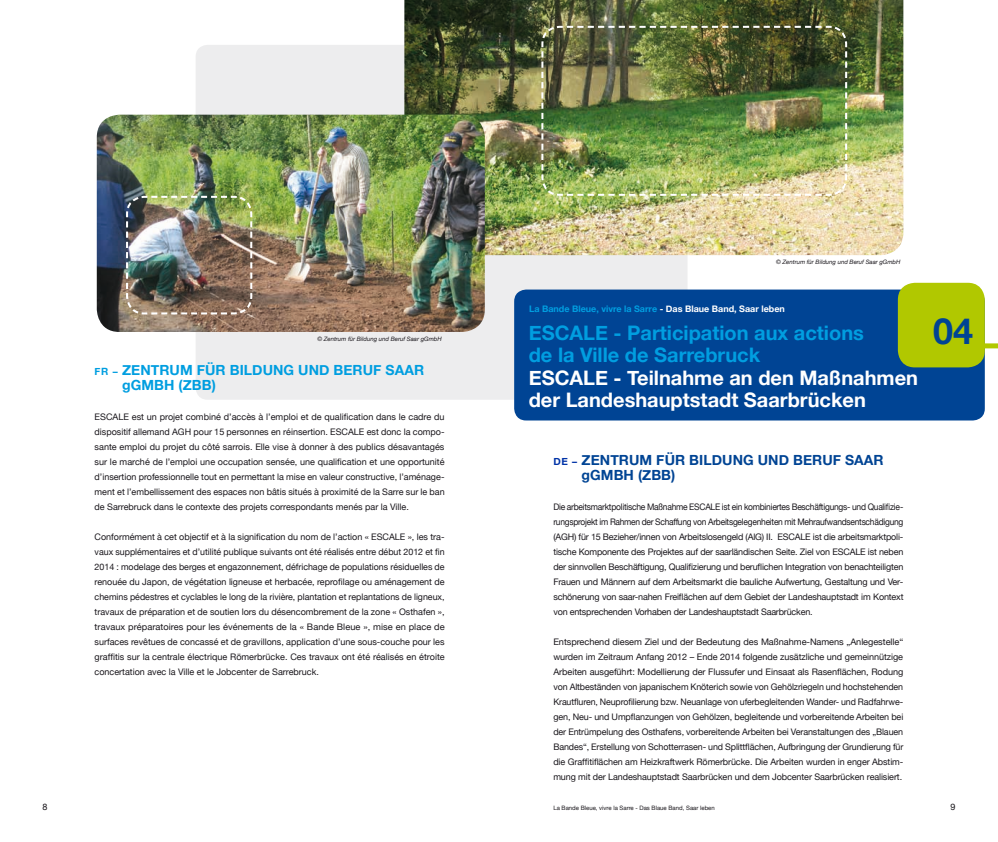
<style>
.page{position:relative;width:998px;height:842px;background:#fff}
.page>*{position:absolute;margin:0;border:0;box-sizing:border-box;transform-origin:0 0}
.t1{font:700 36px "Helvetica Neue";color:#004494}
.t2{font:700 20px/22px "Helvetica Neue";color:#fff}
.t3{font:700 20px/22px "Helvetica Neue";color:#009ee0}
.t4{font:700 14px/15px "Helvetica Neue";letter-spacing:.005em;color:#004494}
.t5{font:700 14px/15px "Helvetica Neue";letter-spacing:.005em;color:#009ee0}
.t6{font:9px/15px "Helvetica Neue";letter-spacing:-.01em;color:#1a171c;text-align:justify}
.t7{font:9px/15px "Helvetica Neue";letter-spacing:-.01em;color:#1a171c;text-align:justify;scale:.94 1}
.t8{font:700 9px "Helvetica Neue";color:#009ee0}
.t9{font:italic 6px "Helvetica Neue";color:#1a171c}
.t10{font:6px "Helvetica Neue";color:#1a171c}
.s1{font-size:10px}
.s2{color:#fff}
.s3{font-size:10px;color:#0033a7}
</style>
<div class="page">
<div style="left:196px;top:45px;width:491px;height:355px;background:#ededee;border-radius:12px"></div>
<img style="left:404px;top:0;width:499px;height:255px">
<img style="left:97px;top:115px;width:388px;height:217px">
<div style="left:514px;top:290px;width:471px;height:130px;background:#004494;border-radius:12px"></div>
<div style="left:898px;top:283px;width:87px;height:84px;background:#b1c800;border-radius:17px"></div>
<div style="left:937px;top:343px;width:61px;height:5px;background:#b1c800"></div>
<img style="left:125px;top:195px;width:128px;height:120px">
<img style="left:540px;top:25px;width:308px;height:172px">
<p class="t9" style="left:776px;top:257px;width:126px">© Zentrum für Bildung und Beruf Saar gGmbH</p>
<p class="t9" style="left:317px;top:334px;width:126px">© Zentrum für Bildung und Beruf Saar gGmbH</p>
<h3 class="t5" style="left:122px;top:363px;width:304px;text-indent:-27px"><span class="s1">FR –</span> ZENTRUM FÜR BILDUNG UND BERUF SAAR gGMBH (ZBB)</h3>
<p class="t6" style="left:95px;top:410px;width:352px">ESCALE est un projet combiné d’accès à l’emploi et de qualification dans le cadre du dispositif allemand AGH pour 15 personnes en réinsertion. ESCALE est donc la compo&shy;sante emploi du projet du côté sarrois. Elle vise à donner à des publics désavantagés sur le marché de l’emploi une occupation sensée, une qualification et une opportunité d’insertion professionnelle tout en permettant la mise en valeur constructive, l’aménage&shy;ment et l’embellissement des espaces non bâtis situés à proximité de la Sarre sur le ban de Sarrebruck dans le contexte des projets correspondants menés par la Ville.</p>
<p class="t6" style="left:95px;top:530px;width:352px">Conformément à cet objectif et à la signification du nom de l’action « ESCALE », les tra&shy;vaux supplémentaires et d’utilité publique suivants ont été réalisés entre début 2012 et fin 2014 : modelage des berges et engazonnement, défrichage de populations résiduelles de renouée du Japon, de végétation ligneuse et herbacée, reprofilage ou aménagement de chemins pédestres et cyclables le long de la rivière, plantation et replantations de ligneux, travaux de préparation et de soutien lors du désencombrement de la zone « Osthafen », travaux préparatoires pour les événements de la « Bande Bleue », mise en place de surfaces revêtues de concassé et de gravillons, application d’une sous-couche pour les graffitis sur la centrale électrique Römerbrücke. Ces travaux ont été réalisés en étroite concertation avec la Ville et le Jobcenter de Sarrebruck.</p>
<p class="t8" style="left:529px;top:301px;width:257px">La Bande Bleue, vivre la Sarre <span class="s2">- Das Blaue Band, Saar leben</span></p>
<h2 class="t3" style="left:529px;top:323px;width:337px">ESCALE - Participation aux actions de la Ville de Sarrebruck</h2>
<h2 class="t2" style="left:529px;top:367px;width:391px">ESCALE - Teilnahme an den Maßnahmen der Landeshauptstadt Saarbrücken</h2>
<h1 class="t1" style="left:933px;top:303px;width:42px">04</h1>
<h3 class="t4" style="left:581px;top:453px;width:304px;text-indent:-28px"><span class="s3">DE –</span> ZENTRUM FÜR BILDUNG UND BERUF SAAR gGMBH (ZBB)</h3>
<p class="t7" style="left:553px;top:500px;width:374px">Die arbeitsmarktpolitische Maßnahme ESCALE ist ein kombiniertes Beschäftigungs- und Qualifizie&shy;rungsprojekt im Rahmen der Schaffung von Arbeitsgelegenheiten mit Mehraufwandsentschädigung (AGH) für 15 Bezieher/innen von Arbeitslosengeld (AlG) II. ESCALE ist die arbeitsmarktpoli&shy;tische Komponente des Projektes auf der saarländischen Seite. Ziel von ESCALE ist neben der sinnvollen Beschäftigung, Qualifizierung und beruflichen Integration von benachteiligten Frauen und Männern auf dem Arbeitsmarkt die bauliche Aufwertung, Gestaltung und Ver&shy;schönerung von saar-nahen Freiflächen auf dem Gebiet der Landeshauptstadt im Kontext von entsprechenden Vorhaben der Landeshauptstadt Saarbrücken.</p>
<p class="t6" style="left:553px;top:635px;width:351px">Entsprechend diesem Ziel und der Bedeutung des Maßnahme-Namens „Anlegestelle“ wurden im Zeitraum Anfang 2012 – Ende 2014 folgende zusätzliche und gemeinnützige Arbeiten ausgeführt: Modellierung der Flussufer und Einsaat als Rasenflächen, Rodung von Altbeständen von japanischem Knöterich sowie von Gehölzriegeln und hochstehenden Krautfluren, Neuprofilierung bzw. Neuanlage von uferbegleitenden Wander- und Radfahrwe&shy;gen, Neu- und Umpflanzungen von Gehölzen, begleitende und vorbereitende Arbeiten bei der Entrümpelung des Osthafens, vorbereitende Arbeiten bei Veranstaltungen des „Blauen Bandes“, Erstellung von Schotterrasen- und Splittflächen, Aufbringung der Grundierung für die Graffitiflächen am Heizkraftwerk Römerbrücke. Die Arbeiten wurden in enger Abstim&shy;mung mit der Landeshauptstadt Saarbrücken und dem Jobcenter Saarbrücken realisiert.</p>
<p class="t6" style="left:42px;top:800px;width:7px">8</p>
<p class="t10" style="left:553px;top:804px;width:163px">La Bande Bleue, vivre la Sarre - Das Blaue Band, Saar leben</p>
<p class="t6" style="left:950px;top:800px;width:7px">9</p>
</div>
